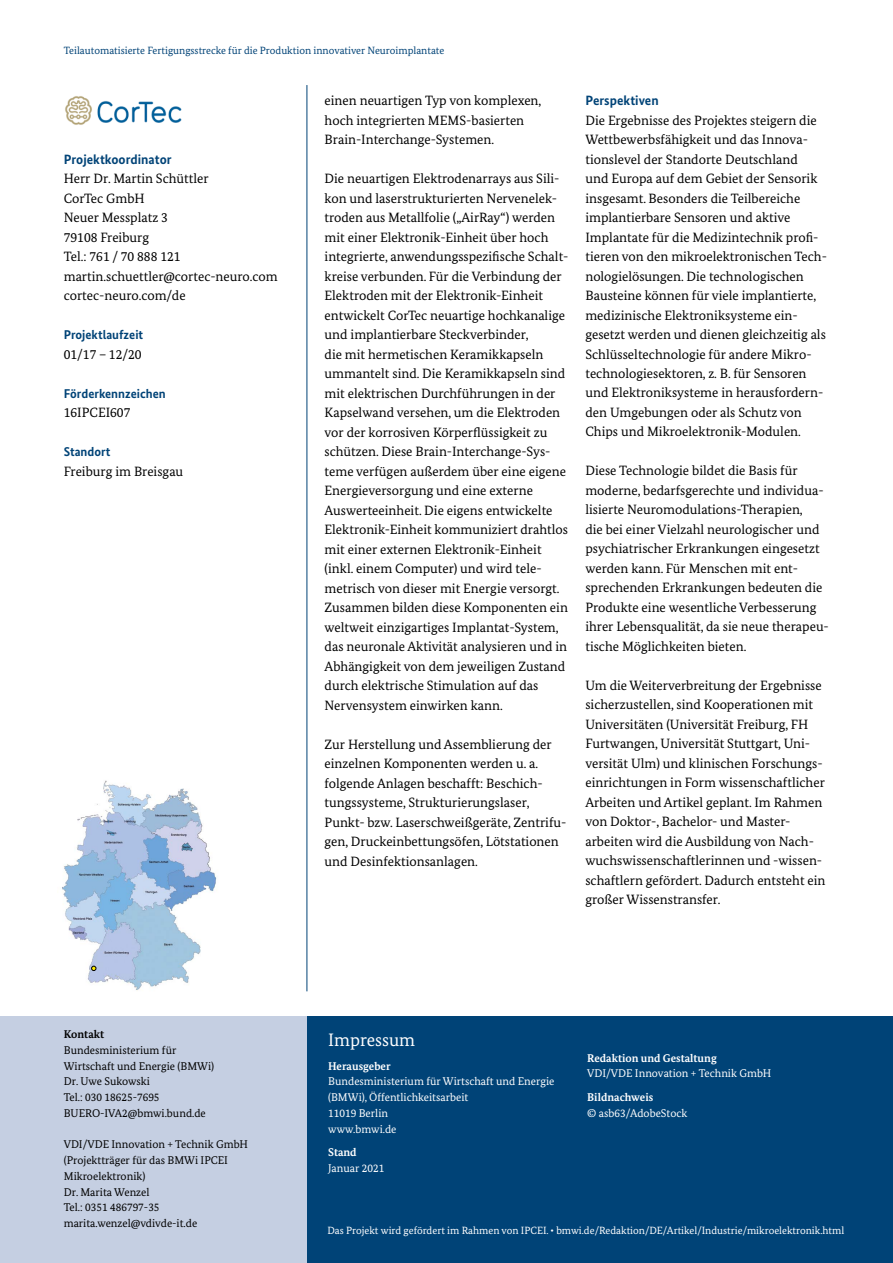
<style>
.page{position:relative;width:893px;height:1263px;background:#fff}
.page>*{position:absolute;margin:0;border:0;box-sizing:border-box;transform-origin:0 0}
.t1{font:18px "Bundes Serif";color:#fff}
.t2{font:13.5px/19.5px "Bundes Serif";color:#000}
.t3{font:700 13.5px "Bundes Sans";color:#004377}
.t4{font:700 12.75px "Bundes Sans";color:#004377}
.t5{font:11.25px/15.8px "Bundes Serif";color:#000}
.t6{font:11.25px/15.8px "Bundes Serif";color:#fff}
.t7{font:700 11.25px "Bundes Serif";color:#fff}
.t8{font:700 11.25px "Bundes Serif";color:#000}
.t9{font:10.5px "Bundes Serif";color:#fff}
.t10{font:10.5px "Bundes Serif";color:#004377}
</style>
<div class="page">
<hr style="left:307px;top:85px;width:1px;height:906px;background:#004377">
<div style="left:307px;top:1016px;width:586px;height:247px;background:#004377"></div>
<div style="left:0;top:1016px;width:307px;height:247px;background:#c5cfe2"></div>
<img style="left:62px;top:780px;width:155px;height:211px">
<img style="left:65px;top:96px;width:117px;height:29px">
<svg style="left:92px;top:966px;width:4px;height:5px"></svg>
<p class="t10" style="left:64px;top:44px;width:382px">Teilautomatisierte Fertigungsstrecke für die Produktion innovativer Neuroimplantate</p>
<p class="t3" style="left:64px;top:151px;width:109px">Projektkoordinator</p>
<p class="t2" style="left:64px;top:169px;width:215px">Herr Dr. Martin Schüttler<br>CorTec GmbH<br>Neuer Messplatz 3<br>79108 Freiburg<br>Tel.: 761 / 70 888 121 martin.schuettler@cortec-neuro.com cortec-neuro.com/de</p>
<p class="t4" style="left:64px;top:327px;width:81px">Projektlaufzeit</p>
<p class="t2" style="left:64px;top:344px;width:79px">01/17 – 12/20</p>
<p class="t4" style="left:64px;top:386px;width:104px">Förderkennzeichen</p>
<p class="t2" style="left:64px;top:403px;width:68px">16IPCEI607</p>
<p class="t4" style="left:64px;top:444px;width:48px">Standort</p>
<p class="t2" style="left:64px;top:461px;width:121px">Freiburg im Breisgau</p>
<p class="t2" style="left:325px;top:91px;width:218px">einen neuartigen Typ von komplexen, hoch integrierten MEMS-basierten<br>Brain-Interchange-Systemen.</p>
<p class="t2" style="left:325px;top:169px;width:245px">Die neuartigen Elektrodenarrays aus Sili&shy;kon und laserstrukturierten Nervenelek&shy;troden aus Metallfolie („AirRay“) werden mit einer Elektronik-Einheit über hoch integrierte, anwendungsspezifische Schalt&shy;kreise verbunden. Für die Verbindung der Elektroden mit der Elektronik-Einheit entwickelt CorTec neuartige hochkanalige und implantierbare Steckverbinder,<br>die mit hermetischen Keramikkapseln ummantelt sind. Die Keramikkapseln sind mit elektrischen Durchführungen in der Kapselwand versehen, um die Elektroden vor der korrosiven Körperflüssigkeit zu schützen. Diese Brain-Interchange-Sys&shy;teme verfügen außerdem über eine eigene Energieversorgung und eine externe Auswerteeinheit. Die eigens entwickelte Elektronik-Einheit kommuniziert drahtlos mit einer externen Elektronik-Einheit (inkl. einem Computer) und wird tele&shy;metrisch von dieser mit Energie versorgt.<br>Zusammen bilden diese Komponenten ein weltweit einzigartiges Implantat-System, das neuronale Aktivität analysieren und in Abhängigkeit von dem jeweiligen Zustand durch elektrische Stimulation auf das Nervensystem einwirken kann.</p>
<p class="t2" style="left:325px;top:734px;width:243px">Zur Herstellung und Assemblierung der einzelnen Komponenten werden u. a. folgende Anlagen beschafft: Beschich&shy;tungssysteme, Strukturierungslaser, Punkt- bzw. Laserschweißgeräte, Zentrifu&shy;gen, Druckeinbettungsöfen, Lötstationen und Desinfektionsanlagen.</p>
<p class="t3" style="left:585px;top:92px;width:75px">Perspektiven</p>
<p class="t2" style="left:585px;top:110px;width:243px">Die Ergebnisse des Projektes steigern die Wettbewerbsfähigkeit und das Innova&shy;tionslevel der Standorte Deutschland<br>und Europa auf dem Gebiet der Sensorik insgesamt. Besonders die Teilbereiche implantierbare Sensoren und aktive Implantate für die Medizintechnik profi&shy;tieren von den mikroelektronischen Tech&shy;nologielösungen. Die technologischen Bausteine können für viele implantierte, medizinische Elektroniksysteme ein&shy;gesetzt werden und dienen gleichzeitig als Schlüsseltechnologie für andere Mikro&shy;technologiesektoren, z. B. für Sensoren und Elektroniksysteme in herausfordern&shy;den Umgebungen oder als Schutz von Chips und Mikroelektronik-Modulen.</p>
<p class="t2" style="left:585px;top:461px;width:245px">Diese Technologie bildet die Basis für moderne, bedarfsgerechte und individua&shy;lisierte Neuromodulations-Therapien,<br>die bei einer Vielzahl neurologischer und psychiatrischer Erkrankungen eingesetzt werden kann. Für Menschen mit ent&shy;sprechenden Erkrankungen bedeuten die Produkte eine wesentliche Verbesserung ihrer Lebensqualität, da sie neue therapeu&shy;tische Möglichkeiten bieten.</p>
<p class="t2" style="left:585px;top:675px;width:242px">Um die Weiterverbreitung der Ergebnisse sicherzustellen, sind Kooperationen mit Universitäten (Universität Freiburg, FH Furtwangen, Universität Stuttgart, Uni&shy;versität Ulm) und klinischen Forschungs&shy;einrichtungen in Form wissenschaftlicher Arbeiten und Artikel geplant. Im Rahmen von Doktor-, Bachelor- und Master&shy;arbeiten wird die Ausbildung von Nach&shy;wuchswissenschaftlerinnen und -wissen&shy;schaftlern gefördert. Dadurch entsteht ein großer Wissenstransfer.</p>
<p class="t8" style="left:64px;top:1027px;width:42px">Kontakt</p>
<p class="t5" style="left:64px;top:1042px;width:152px">Bundesministerium für<br>Wirtschaft und Energie (BMWi)<br>Dr. Uwe Sukowski<br>Tel.: 030 18625-7695<br>BUERO-IVA2@bmwi.bund.de</p>
<p class="t5" style="left:64px;top:1136px;width:186px">VDI/VDE Innovation + Technik GmbH (Projektträger für das BMWi IPCEI<br>Mikroelektronik)<br>Dr. Marita Wenzel<br>Tel.: 0351 486797-35 marita.wenzel@vdivde-it.de</p>
<h1 class="t1" style="left:328px;top:1029px;width:88px">Impressum</h1>
<p class="t7" style="left:328px;top:1059px;width:64px">Herausgeber</p>
<p class="t6" style="left:328px;top:1073px;width:228px">Bundesministerium für Wirtschaft und Energie (BMWi), Öffentlichkeitsarbeit<br>11019 Berlin<br>www.bmwi.de</p>
<p class="t7" style="left:328px;top:1145px;width:30px">Stand</p>
<p class="t6" style="left:328px;top:1160px;width:58px">Januar 2021</p>
<p class="t7" style="left:587px;top:1051px;width:131px">Redaktion und Gestaltung</p>
<p class="t6" style="left:587px;top:1065px;width:186px">VDI/VDE Innovation + Technik GmbH</p>
<p class="t7" style="left:587px;top:1090px;width:68px">Bildnachweis</p>
<p class="t6" style="left:587px;top:1105px;width:102px">© asb63/AdobeStock</p>
<p class="t9" style="left:327px;top:1224px;width:518px">Das Projekt wird gefördert im Rahmen von IPCEI. ∙ bmwi.de/Redaktion/DE/Artikel/Industrie/mikroelektronik.html</p>
</div>
